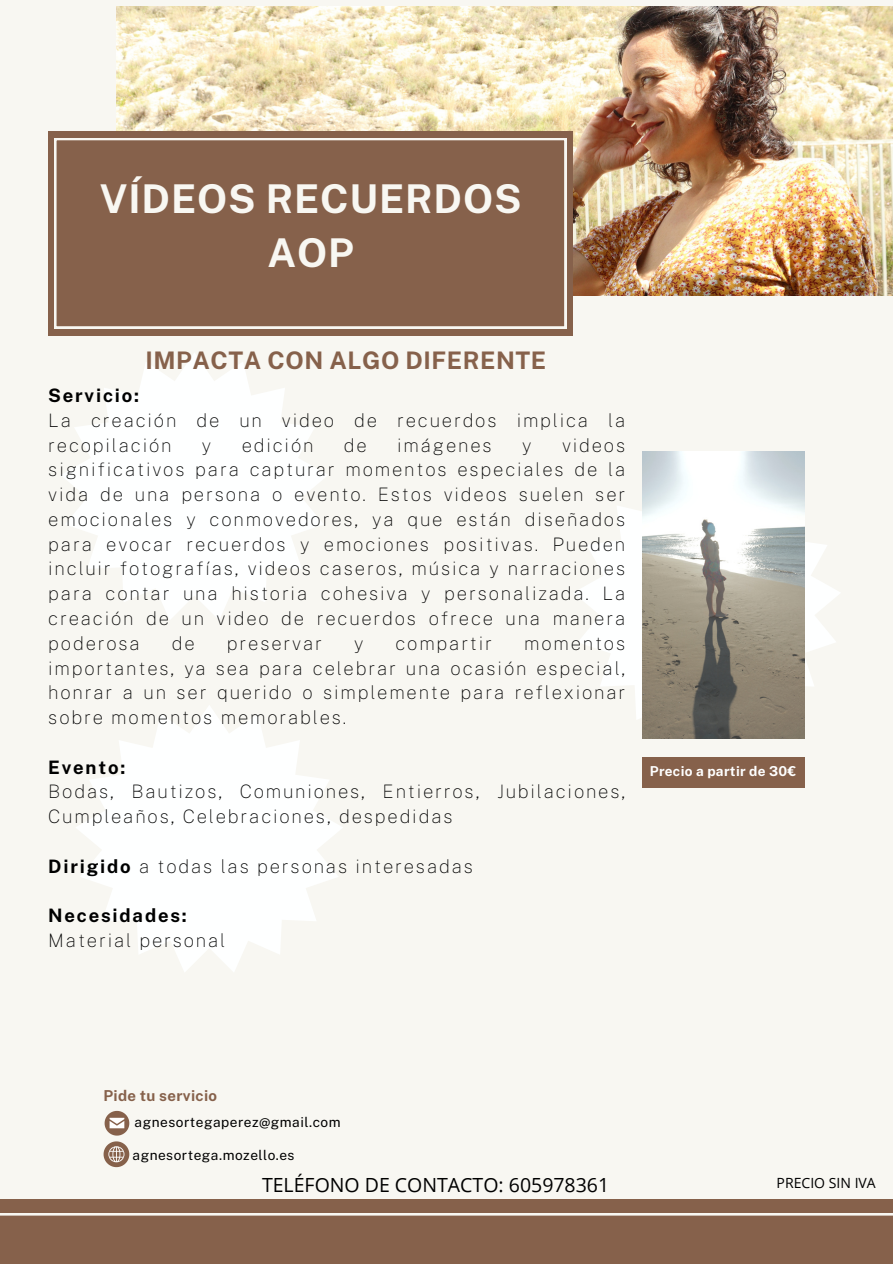
<style>
.page{position:relative;width:893px;height:1264px;background:#fff}
.page>*{position:absolute;margin:0;border:0;box-sizing:border-box;transform-origin:0 0}
.t1{font:700 39.6px/54px "Public Sans";letter-spacing:.02em;color:#f8f7f2;text-align:center}
.t2{font:700 24.15px "Public Sans";letter-spacing:.02em;color:#86614b}
.t3{font:19.5px "Open Sans";color:#000}
.t4{font:100 18.45px/24.8px "Public Sans";letter-spacing:.1em;color:#000}
.t5{font:700 15px "Public Sans";letter-spacing:.02em;color:#86614b}
.t6{font:14.1px "Open Sans";color:#000}
.t7{font:13.65px "Public Sans";letter-spacing:.035em;color:#000}
.t8{font:700 13.65px "Public Sans";letter-spacing:.02em;color:#fff}
.s1{font-weight:700}
</style>
<div class="page">
<div style="left:0;top:0;width:892px;height:1263px;background:#f8f7f2"></div>
<svg style="left:574px;top:470px;width:266px;height:268px"></svg>
<img style="left:642px;top:451px;width:162px;height:287px">
<svg style="left:62px;top:353px;width:265px;height:266px;fill:#feffff"></svg>
<div style="left:642px;top:757px;width:162px;height:30px;background:#86614b"></div>
<img style="left:117px;top:6px;width:775px;height:289px">
<div style="left:48px;top:131px;width:524px;height:205px;background:#86614b"></div>
<svg style="left:54px;top:138px;width:512px;height:190px"></svg>
<svg style="left:76px;top:706px;width:267px;height:266px;fill:#feffff"></svg>
<div style="left:0;top:1199px;width:892px;height:64px;background:#86614b"></div>
<svg style="left:0;top:1213px;width:892px;height:3px;background:#e9e3dc"></svg>
<svg style="left:105px;top:1110px;width:24px;height:25px"></svg>
<svg style="left:104px;top:1141px;width:25px;height:26px"></svg>
<h6 class="t1" style="left:100px;top:171px;width:423px">VÍDEOS RECUERDOS<br>AOP</h6>
<p class="t2" style="left:145px;top:346px;width:402px">IMPACTA CON ALGO DIFERENTE</p>
<h4 class="t4" style="left:48px;top:383px;width:578px"><span class="s1">Servicio:<br></span>La creación de un video de recuerdos implica la recopilación</h4>
<h4 class="t4" style="left:48px;top:432px;width:578px;text-align:justify;text-indent:513px">videos significativos para capturar momentos especiales de la vida de una persona o evento. Estos videos suelen ser emocionales y conmovedores, ya que están diseñados para evocar recuerdos y emociones positivas. Pueden incluir fotografías, videos caseros, música y narraciones para contar una historia cohesiva y personalizada. La creación de un video de recuerdos ofrece una manera poderosa</h4>
<h4 class="t4" style="left:202px;top:432px;width:11px">y</h4>
<h4 class="t4" style="left:242px;top:432px;width:73px">edición</h4>
<h4 class="t4" style="left:344px;top:432px;width:24px">de</h4>
<h4 class="t4" style="left:397px;top:432px;width:96px">imágenes</h4>
<h4 class="t4" style="left:522px;top:432px;width:11px">y</h4>
<h4 class="t4" style="left:172px;top:630px;width:24px">de</h4>
<h4 class="t4" style="left:227px;top:630px;width:96px">preservar</h4>
<h4 class="t4" style="left:354px;top:630px;width:11px">y</h4>
<h4 class="t4" style="left:395px;top:630px;width:98px">compartir</h4>
<h4 class="t4" style="left:48px;top:630px;width:578px;text-align:justify;text-indent:476px">momentos importantes, ya sea para celebrar una ocasión especial, honrar a un ser querido o simplemente para reflexionar sobre momentos memorables.</h4>
<h4 class="t4" style="left:48px;top:754px;width:578px"><span class="s1">Evento:<br></span>Bodas, Bautizos, Comuniones, Entierros, Jubilaciones,<br>Cumpleaños, Celebraciones, despedidas</h4>
<h4 class="t4" style="left:48px;top:853px;width:426px"><span class="s1">Dirigido</span> a todas las personas interesadas</h4>
<h4 class="t4" style="left:48px;top:903px;width:178px"><span class="s1">Necesidades:<br></span>Material personal</h4>
<h1 class="t8" style="left:649px;top:763px;width:148px">Precio a partir de 30€</h1>
<p class="t5" style="left:103px;top:1086px;width:115px">Pide tu servicio</p>
<h6 class="t7" style="left:134px;top:1114px;width:208px">agnesortegaperez@gmail.com</h6>
<p class="t7" style="left:132px;top:1146px;width:164px">agnesortega.mozello.es</p>
<p class="t3" style="left:262px;top:1171px;width:349px">TELÉFONO DE CONTACTO: 605978361</p>
<p class="t6" style="left:776px;top:1172px;width:101px">PRECIO SIN IVA</p>
</div>
